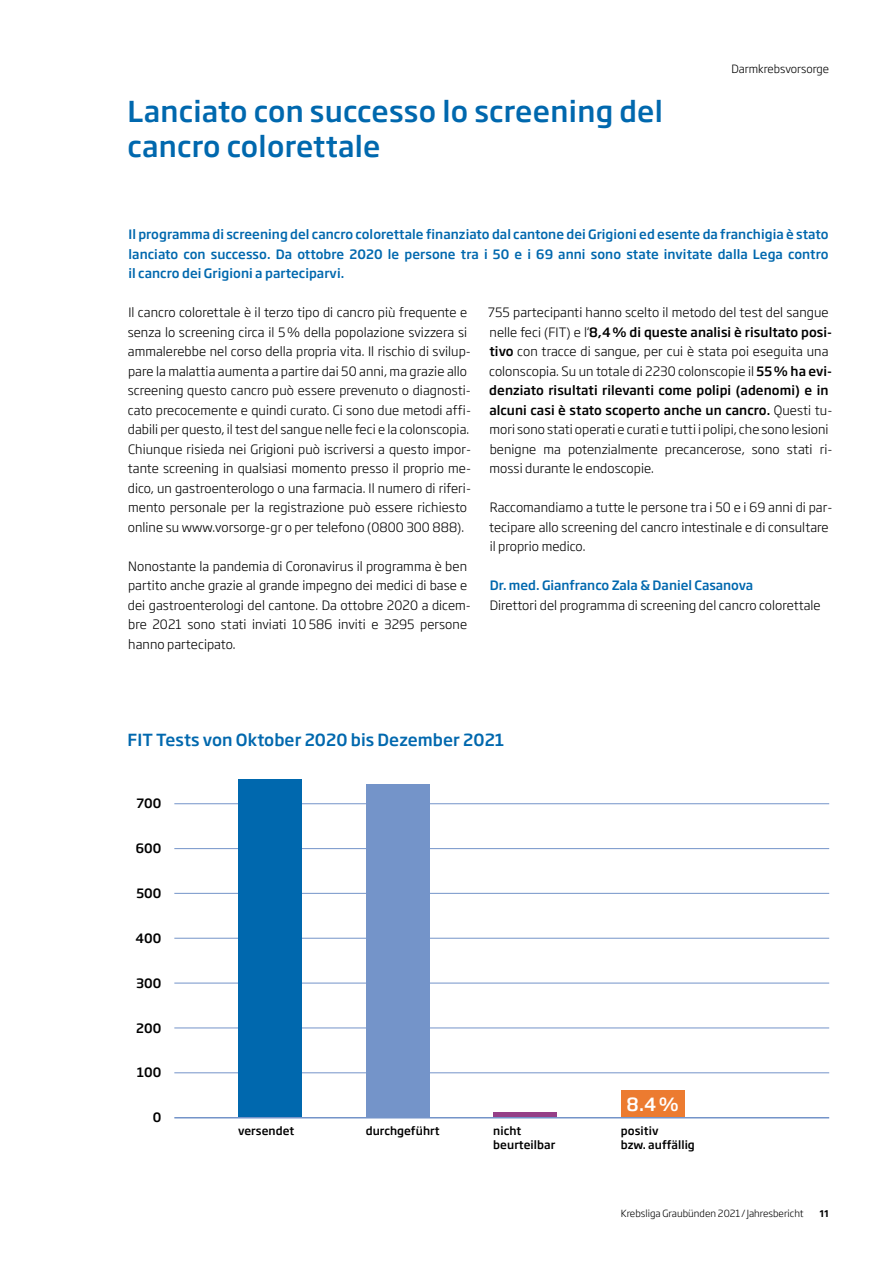
<style>
.page{position:relative;width:893px;height:1263px;background:#fff}
.page>*{position:absolute;margin:0;border:0;box-sizing:border-box;transform-origin:0 0}
.t1{font:500 28.5px/34.3px "Soho Gothic Pro";letter-spacing:.01em;color:#0068ae}
.t2{font:500 18px "Soho Gothic Pro";color:#fff}
.t3{font:500 16.5px "Soho Gothic Pro";letter-spacing:.005em;color:#0068ae}
.t4{font:300 12.75px/19.5px "Soho Gothic Pro";letter-spacing:.005em;color:#000}
.t5{font:500 12.75px/19.5px "Soho Gothic Pro";color:#0068ae;text-align:justify}
.t6{font:500 12.75px "Soho Gothic Pro";letter-spacing:.005em;color:#000}
.t7{font:500 11.25px/14.2px "Soho Gothic Pro";letter-spacing:.005em;color:#000}
.t8{font:300 11.25px "Soho Gothic Pro";color:#000}
.t9{font:300 9.75px "Soho Gothic Pro";color:#000}
.t10{font:700 9.75px "Univers LT Std";color:#000}
.s1{font-weight:500}
</style>
<div class="page">
<hr style="left:174px;top:803px;width:655px;height:1px;background:#7494c9">
<hr style="left:174px;top:848px;width:655px;height:1px;background:#7494c9">
<hr style="left:174px;top:893px;width:655px;height:1px;background:#7494c9">
<hr style="left:174px;top:938px;width:655px;height:1px;background:#7494c9">
<hr style="left:174px;top:983px;width:655px;height:1px;background:#7494c9">
<hr style="left:174px;top:1027px;width:655px;height:1px;background:#7494c9">
<hr style="left:174px;top:1072px;width:655px;height:1px;background:#7494c9">
<div style="left:238px;top:779px;width:64px;height:339px;background:#0068ae"></div>
<div style="left:493px;top:1112px;width:64px;height:6px;background:#953f87"></div>
<div style="left:366px;top:784px;width:63px;height:334px;background:#7494c9"></div>
<div style="left:621px;top:1090px;width:64px;height:28px;background:#ec7b30"></div>
<hr style="left:174px;top:1117px;width:655px;height:1px;background:#7494c9">
<h1 class="t1" style="left:128px;top:93px;width:537px">Lanciato con successo lo screening del cancro colorettale</h1>
<p class="t8" style="left:731px;top:60px;width:99px">Darmkrebsvorsorge</p>
<p class="t5" style="left:128px;top:224px;width:702px">Il programma di screening del cancro colorettale finanziato dal cantone dei Grigioni ed esente da franchigia è stato lanciato con successo. Da ottobre 2020 le persone tra i 50 e i 69 anni sono state invitate dalla Lega contro il cancro dei Grigioni a parteciparvi.</p>
<p class="t4" style="left:128px;top:302px;width:345px">Il cancro colorettale è il terzo tipo di cancro più frequente e senza lo screening circa il 5% della popolazione svizzera si ammalerebbe nel corso della propria vita. Il rischio di svilup&shy;pare la malattia aumenta a partire dai 50 anni, ma grazie allo screening questo cancro può essere prevenuto o diagnosti&shy;cato precocemente e quindi curato. Ci sono due metodi affi&shy;dabili per questo, il test del sangue nelle feci e la colonscopia.<br>Chiunque risieda nei Grigioni può iscriversi a questo impor&shy;tante screening in qualsiasi momento presso il proprio me&shy;dico, un gastroenterologo o una farmacia. Il numero di riferi&shy;mento personale per la registrazione può essere richiesto online su www.vorsorge-gr o per telefono (0800 300 888).</p>
<p class="t4" style="left:128px;top:556px;width:345px">Nonostante la pandemia di Coronavirus il programma è ben partito anche grazie al grande impegno dei medici di base e dei gastroenterologi del cantone. Da ottobre 2020 a dicem&shy;bre 2021 sono stati inviati 10 586 inviti e 3295 persone hanno partecipato.</p>
<p class="t4" style="left:488px;top:302px;width:346px">755 partecipanti hanno scelto il metodo del test del sangue nelle feci (FIT) e l‘<span class="s1">8,4% di queste analisi è risultato posi&shy;tivo</span> con tracce di sangue, per cui è stata poi eseguita una colonscopia. Su un totale di 2230 colonscopie il <span class="s1">55% ha evi&shy;denziato risultati rilevanti come polipi (adenomi) e in alcuni casi è stato scoperto anche un cancro.</span> Questi tu&shy;mori sono stati operati e curati e tutti i polipi, che sono lesioni benigne ma potenzialmente precancerose, sono stati ri&shy;mossi durante le endoscopie.</p>
<p class="t4" style="left:489px;top:497px;width:345px">Raccomandiamo a tutte le persone tra i 50 e i 69 anni di par&shy;tecipare allo screening del cancro intestinale e di consultare il proprio medico.</p>
<p class="t5" style="left:490px;top:575px;width:265px">Dr. med. Gianfranco Zala &amp; Daniel Casanova</p>
<p class="t4" style="left:490px;top:594px;width:333px">Direttori del programma di screening del cancro colorettale</p>
<p class="t3" style="left:128px;top:727px;width:379px">FIT Tests von Oktober 2020 bis Dezember 2021</p>
<p class="t6" style="left:136px;top:793px;width:26px">700</p>
<p class="t6" style="left:136px;top:838px;width:27px">600</p>
<p class="t6" style="left:136px;top:883px;width:27px">500</p>
<p class="t6" style="left:135px;top:928px;width:27px">400</p>
<p class="t6" style="left:136px;top:973px;width:27px">300</p>
<p class="t6" style="left:136px;top:1018px;width:27px">200</p>
<p class="t6" style="left:137px;top:1062px;width:26px">100</p>
<p class="t6" style="left:153px;top:1107px;width:10px">0</p>
<h2 class="t2" style="left:627px;top:1090px;width:54px">8.4%</h2>
<p class="t7" style="left:238px;top:1122px;width:58px">versendet</p>
<p class="t7" style="left:366px;top:1122px;width:75px">durchgeführt</p>
<p class="t7" style="left:493px;top:1122px;width:63px">nicht beurteilbar</p>
<p class="t7" style="left:621px;top:1122px;width:76px">positiv<br>bzw. auffällig</p>
<p class="t9" style="left:621px;top:1206px;width:184px">Krebsliga Graubünden 2021 / Jahresbericht</p>
<p class="t10" style="left:819px;top:1208px;width:11px">11</p>
</div>
